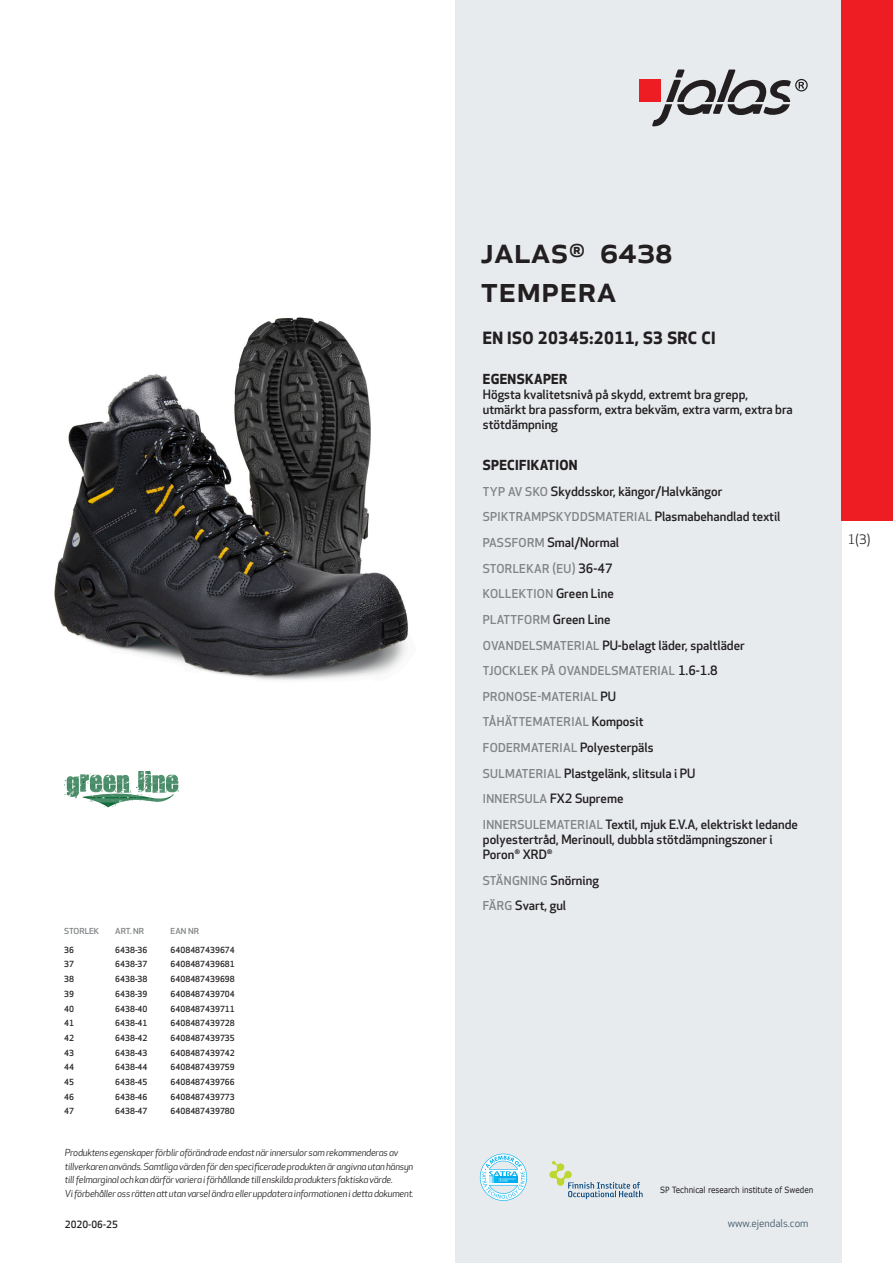
<style>
.page{position:relative;width:893px;height:1263px;background:#fff}
.page>*{position:absolute;margin:0;border:0;box-sizing:border-box;transform-origin:0 0}
.prodname{font:500 36px/39px "Apex New";color:#231f20}
.Funktion_body{font:700 16.5px "Apex New";letter-spacing:.025em;color:#231f20}
.Funktion_body-2{font:700 13.5px "Apex New";letter-spacing:.025em;color:#231f20}
.t1{font:12.75px "Apex New";color:#231f20}
.Funktion_body-3{font:500 12.6px/15px "Apex New";color:#231f20}
.Funktion_body-4{font:500 12px "Apex New";letter-spacing:.025em;color:#808285}
.t2{font:10.5px "Apex New";color:#405968}
.Sidfot_datum{font:500 9.75px "Apex New";color:#231f20}
.t3{font:italic 9.45px/13.5px "Apex New";letter-spacing:-.025em;color:#231f20}
.t4{font:8.55px "Verdana";color:#231f20;scale:.85 1}
.ArticleTable_body{font:500 8.25px "Apex New";color:#231f20}
.ArticeTable_header{font:500 8.1px "Apex New";color:#808285;scale:1.06 1}
.s1{font-size:12px;color:#808285}
.s2{font-size:12.6px;color:#231f20}
</style>
<div class="page">
<div style="left:455px;top:0;width:387px;height:1263px;background:#e8ebee"></div>
<svg style="left:549px;top:1161px;width:94px;height:38px"></svg>
<svg style="left:480px;top:1154px;width:47px;height:47px"></svg>
<div style="left:639px;top:80px;width:22px;height:22px;background:#ee1d23"></div>
<svg style="left:652px;top:70px;width:156px;height:56px"></svg>
<div style="left:842px;top:0;width:51px;height:520px;background:#ee1d23"></div>
<img style="left:54px;top:317px;width:355px;height:363px">
<svg style="left:64px;top:770px;width:115px;height:37px"></svg>
<p class="ArticeTable_header" style="left:64px;top:925px;width:35px">STORLEK</p>
<p class="ArticeTable_header" style="left:115px;top:925px;width:29px">ART. NR</p>
<p class="ArticeTable_header" style="left:171px;top:925px;width:28px">EAN NR</p>
<p class="ArticleTable_body" style="left:64px;top:944px;width:11px">36</p>
<p class="ArticleTable_body" style="left:115px;top:944px;width:34px">6438-36</p>
<p class="ArticleTable_body" style="left:171px;top:944px;width:66px">6408487439674</p>
<p class="ArticleTable_body" style="left:64px;top:959px;width:11px">37</p>
<p class="ArticleTable_body" style="left:115px;top:959px;width:34px">6438-37</p>
<p class="ArticleTable_body" style="left:171px;top:959px;width:66px">6408487439681</p>
<p class="ArticleTable_body" style="left:64px;top:973px;width:11px">38</p>
<p class="ArticleTable_body" style="left:115px;top:973px;width:34px">6438-38</p>
<p class="ArticleTable_body" style="left:171px;top:973px;width:66px">6408487439698</p>
<p class="ArticleTable_body" style="left:64px;top:988px;width:11px">39</p>
<p class="ArticleTable_body" style="left:115px;top:988px;width:34px">6438-39</p>
<p class="ArticleTable_body" style="left:171px;top:988px;width:66px">6408487439704</p>
<p class="ArticleTable_body" style="left:64px;top:1003px;width:11px">40</p>
<p class="ArticleTable_body" style="left:115px;top:1003px;width:34px">6438-40</p>
<p class="ArticleTable_body" style="left:171px;top:1003px;width:66px">6408487439711</p>
<p class="ArticleTable_body" style="left:64px;top:1018px;width:11px">41</p>
<p class="ArticleTable_body" style="left:115px;top:1018px;width:34px">6438-41</p>
<p class="ArticleTable_body" style="left:171px;top:1018px;width:66px">6408487439728</p>
<p class="ArticleTable_body" style="left:64px;top:1032px;width:11px">42</p>
<p class="ArticleTable_body" style="left:115px;top:1032px;width:34px">6438-42</p>
<p class="ArticleTable_body" style="left:171px;top:1032px;width:66px">6408487439735</p>
<p class="ArticleTable_body" style="left:64px;top:1047px;width:11px">43</p>
<p class="ArticleTable_body" style="left:115px;top:1047px;width:34px">6438-43</p>
<p class="ArticleTable_body" style="left:171px;top:1047px;width:66px">6408487439742</p>
<p class="ArticleTable_body" style="left:64px;top:1062px;width:11px">44</p>
<p class="ArticleTable_body" style="left:115px;top:1062px;width:34px">6438-44</p>
<p class="ArticleTable_body" style="left:171px;top:1062px;width:66px">6408487439759</p>
<p class="ArticleTable_body" style="left:64px;top:1076px;width:11px">45</p>
<p class="ArticleTable_body" style="left:115px;top:1076px;width:34px">6438-45</p>
<p class="ArticleTable_body" style="left:171px;top:1076px;width:66px">6408487439766</p>
<p class="ArticleTable_body" style="left:64px;top:1091px;width:11px">46</p>
<p class="ArticleTable_body" style="left:115px;top:1091px;width:34px">6438-46</p>
<p class="ArticleTable_body" style="left:171px;top:1091px;width:66px">6408487439773</p>
<p class="ArticleTable_body" style="left:64px;top:1106px;width:11px">47</p>
<p class="ArticleTable_body" style="left:115px;top:1106px;width:34px">6438-47</p>
<p class="ArticleTable_body" style="left:171px;top:1106px;width:66px">6408487439780</p>
<p class="t3" style="left:65px;top:1146px;width:350px">Produktens egenskaper förblir oförändrade endast när innersulor som rekommenderas av tillverkaren används. Samtliga värden för den specificerade produkten är angivna utan hänsyn till felmarginal och kan därför variera i förhållande till enskilda produkters faktiska värde.<br>Vi förbehåller oss rätten att utan varsel ändra eller uppdatera informationen i detta dokument.</p>
<p class="Sidfot_datum" style="left:65px;top:1218px;width:54px">2020-06-25</p>
<p class="prodname" style="left:480px;top:230px;width:194px">JALAS<sup>®</sup> 6438<br>TEMPERA</p>
<p class="Funktion_body" style="left:483px;top:326px;width:234px">EN ISO 20345:2011, S3 SRC CI</p>
<p class="Funktion_body-2" style="left:483px;top:370px;width:86px">EGENSKAPER</p>
<p class="Funktion_body-3" style="left:483px;top:387px;width:311px">Högsta kvalitetsnivå på skydd, extremt bra grepp, utmärkt bra passform, extra bekväm, extra varm, extra bra stötdämpning</p>
<p class="Funktion_body-2" style="left:483px;top:455px;width:96px">SPECIFIKATION</p>
<p class="Funktion_body-3" style="left:483px;top:483px;width:241px"><span class="s1">TYP AV SKO</span> Skyddsskor, kängor/Halvkängor</p>
<p class="Funktion_body-4" style="left:483px;top:509px;width:299px">SPIKTRAMPSKYDDSMATERIAL <span class="s2">Plasmabehandlad textil</span></p>
<p class="Funktion_body-3" style="left:483px;top:535px;width:138px"><span class="s1">PASSFORM</span> Smal/Normal</p>
<p class="Funktion_body-4" style="left:483px;top:560px;width:131px">STORLEKAR (EU) <span class="s2">36-47</span></p>
<p class="Funktion_body-4" style="left:483px;top:586px;width:132px">KOLLEKTION <span class="s2">Green Line</span></p>
<p class="Funktion_body-4" style="left:483px;top:611px;width:129px">PLATTFORM <span class="s2">Green Line</span></p>
<p class="Funktion_body-3" style="left:483px;top:637px;width:263px"><span class="s1">OVANDELSMATERIAL</span> PU-belagt läder, spaltläder</p>
<p class="Funktion_body-4" style="left:483px;top:663px;width:236px">TJOCKLEK PÅ OVANDELSMATERIAL <span class="s2">1.6-1.8</span></p>
<p class="Funktion_body-4" style="left:483px;top:688px;width:135px">PRONOSE-MATERIAL <span class="s2">PU</span></p>
<p class="Funktion_body-4" style="left:483px;top:714px;width:162px">TÅHÄTTEMATERIAL <span class="s2">Komposit</span></p>
<p class="Funktion_body-4" style="left:483px;top:740px;width:172px">FODERMATERIAL <span class="s2">Polyesterpäls</span></p>
<p class="Funktion_body-3" style="left:483px;top:765px;width:214px"><span class="s1">SULMATERIAL</span> Plastgelänk, slitsula i PU</p>
<p class="Funktion_body-3" style="left:483px;top:791px;width:142px"><span class="s1">INNERSULA</span> FX2 Supreme</p>
<p class="Funktion_body-3" style="left:483px;top:817px;width:317px"><span class="s1">INNERSULEMATERIAL</span> Textil, mjuk E.V.A, elektriskt ledande polyestertråd, Merinoull, dubbla stötdämpningszoner i<br>Poron<sup>®</sup> XRD<sup>®</sup></p>
<p class="Funktion_body-4" style="left:483px;top:872px;width:118px">STÄNGNING <span class="s2">Snörning</span></p>
<p class="Funktion_body-3" style="left:483px;top:898px;width:85px"><span class="s1">FÄRG</span> Svart, gul</p>
<p class="t1" style="left:848px;top:531px;width:24px">1(3)</p>
<p class="t4" style="left:660px;top:1184px;width:182px">SP Technical research institute of Sweden</p>
<p class="t2" style="left:728px;top:1217px;width:82px">www.ejendals.com</p>
</div>
